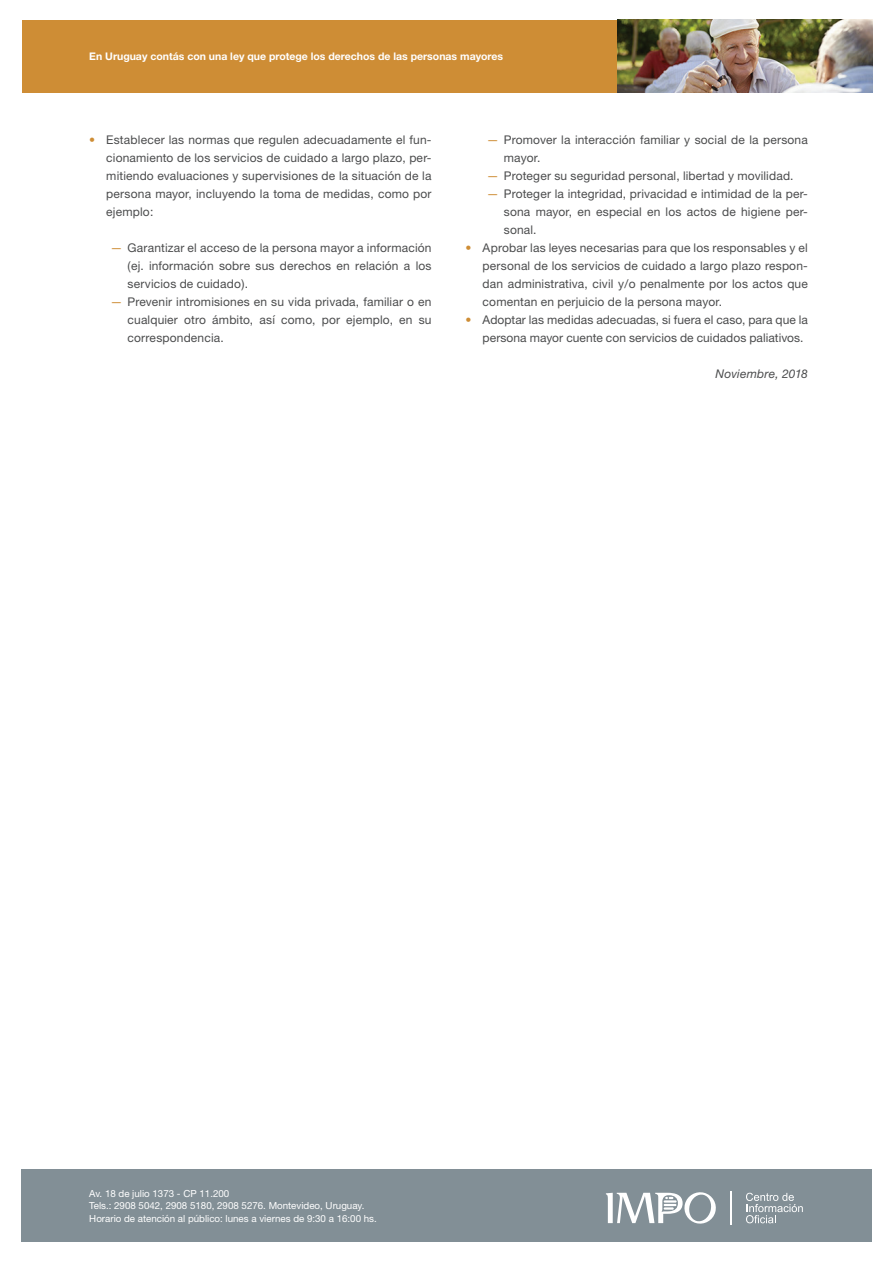
<style>
.page{position:relative;width:893px;height:1263px;background:#fff}
.page>*{position:absolute;margin:0;border:0;box-sizing:border-box;transform-origin:0 0}
.t1{font:12px/18px "Helvetica Neue";letter-spacing:.01em;color:#4b4c4d;text-align:justify}
.t2{font:italic 12px "Helvetica Neue";letter-spacing:.015em;color:#4b4c4d}
.t3{font:700 10.5px "Helvetica Neue";color:#fff}
.t4{font:9.75px/12.5px "Helvetica Neue";color:#fff}
.s1{color:#ce8d35}
</style>
<div class="page">
<div style="left:21px;top:1169px;width:851px;height:73px;background:#828f96"></div>
<svg style="left:606px;top:1192px;width:110px;height:32px"></svg>
<svg style="left:746px;top:1193px;width:57px;height:30px"></svg>
<hr style="left:731px;top:1191px;width:1px;height:33px;background:#fff">
<div style="left:22px;top:20px;width:850px;height:72px;background:#ce8d35"></div>
<img style="left:617px;top:20px;width:255px;height:72px">
<p class="t3" style="left:89px;top:50px;width:415px">En Uruguay contás con una ley que protege los derechos de las personas mayores</p>
<p class="t1" style="left:106px;top:131px;width:327px;text-indent:-17px"><span class="s1">•</span> Establecer las normas que regulen adecuadamente el fun&shy;cionamiento de los servicios de cuidado a largo plazo, per&shy;mitiendo evaluaciones y supervisiones de la situación de la persona mayor, incluyendo la toma de medidas, como por ejemplo:</p>
<p class="t1" style="left:128px;top:239px;width:306px;text-indent:-17px"><span class="s1">—</span> Garantizar el acceso de la persona mayor a información (ej. información sobre sus derechos en relación a los servicios de cuidado).</p>
<p class="t1" style="left:128px;top:293px;width:306px;text-indent:-17px"><span class="s1">—</span> Prevenir intromisiones en su vida privada, familiar o en cualquier otro ámbito, así como, por ejemplo, en su correspondencia.</p>
<p class="t1" style="left:504px;top:131px;width:306px;text-indent:-17px"><span class="s1">—</span> Promover la interacción familiar y social de la persona mayor.</p>
<p class="t1" style="left:487px;top:167px;width:308px"><span class="s1">—</span> Proteger su seguridad personal, libertad y movilidad.</p>
<p class="t1" style="left:504px;top:185px;width:306px;text-indent:-17px"><span class="s1">—</span> Proteger la integridad, privacidad e intimidad de la per&shy;sona mayor, en especial en los actos de higiene per&shy;sonal.</p>
<p class="t1" style="left:483px;top:239px;width:327px;text-indent:-17px"><span class="s1">•</span> Aprobar las leyes necesarias para que los responsables y el personal de los servicios de cuidado a largo plazo respon&shy;dan administrativa, civil y/o penalmente por los actos que comentan en perjuicio de la persona mayor.</p>
<p class="t1" style="left:483px;top:311px;width:327px;text-indent:-17px"><span class="s1">•</span> Adoptar las medidas adecuadas, si fuera el caso, para que la persona mayor cuente con servicios de cuidados paliativos.</p>
<p class="t2" style="left:716px;top:367px;width:94px">Noviembre, 2018</p>
<p class="t4" style="left:89px;top:1187px;width:289px">Av. 18 de julio 1373 - CP 11.200<br>Tels.: 2908 5042, 2908 5180, 2908 5276. Montevideo, Uruguay.<br>Horario de atención al público: lunes a viernes de 9:30 a 16:00 hs.</p>
</div>
